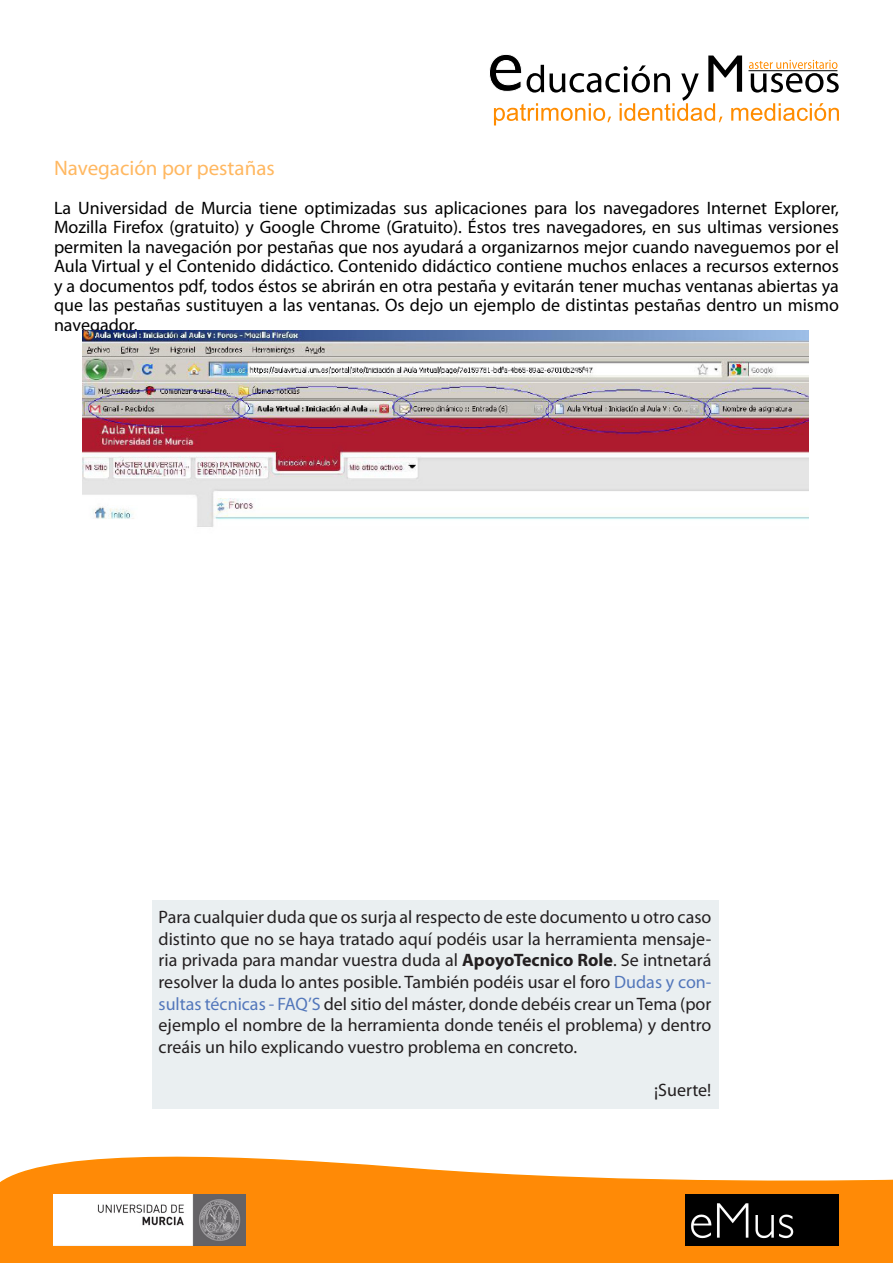
<style>
.page{position:relative;width:893px;height:1263px;background:#fff}
.page>*{position:absolute;margin:0;border:0;box-sizing:border-box;transform-origin:0 0}
.t1{font:21px "Myriad Pro";color:#ffb861}
.t2{font:18px/19.5px "Myriad Pro";color:#000;text-align:justify}
.t3{font:18px/21.6px "Myriad Pro";color:#231f20;text-align:justify}
.s1{font-weight:700}
.s2{color:#5377bb}
</style>
<div class="page">
<svg style="left:0;top:1108px;width:893px;height:155px;fill:#ff8a06"></svg>
<img style="left:685px;top:1194px;width:154px;height:51px">
<img style="left:54px;top:1194px;width:192px;height:51px">
<svg style="left:489px;top:54px;width:350px;height:71px"></svg>
<img style="left:83px;top:331px;width:726px;height:196px">
<div style="left:152px;top:900px;width:567px;height:208px;background:#eaeff1"></div>
<p class="t1" style="left:54px;top:155px;width:222px">Navegación por pestañas</p>
<p class="t2" style="left:54px;top:198px;width:786px">La Universidad de Murcia tiene optimizadas sus aplicaciones para los navegadores Internet Explorer, Mozilla Firefox (gratuito) y Google Chrome (Gratuito). Éstos tres navegadores, en sus ultimas versiones permiten la navegación por pestañas que nos ayudará a organizarnos mejor cuando naveguemos por el Aula Virtual y el Contenido didáctico. Contenido didáctico contiene muchos enlaces a recursos externos y a documentos pdf, todos éstos se abrirán en otra pestaña y evitarán tener muchas ventanas abiertas ya que las pestañas sustituyen a las ventanas. Os dejo un ejemplo de distintas pestañas dentro un mismo navegador.</p>
<p class="t3" style="left:159px;top:906px;width:554px">Para cualquier duda que os surja al respecto de este documento u otro caso distinto que no se haya tratado aquí podéis usar la herramienta mensaje&shy;ria privada para mandar vuestra duda al <span class="s1">ApoyoTecnico Role</span>. Se intnetará resolver la duda lo antes posible. También podéis usar el foro <span class="s2">Dudas y con&shy;sultas técnicas - FAQ’S</span> del sitio del máster, donde debéis crear un Tema (por ejemplo el nombre de la herramienta donde tenéis el problema) y dentro creáis un hilo explicando vuestro problema en concreto.</p>
<p class="t3" style="left:654px;top:1079px;width:59px">¡Suerte!</p>
</div>
